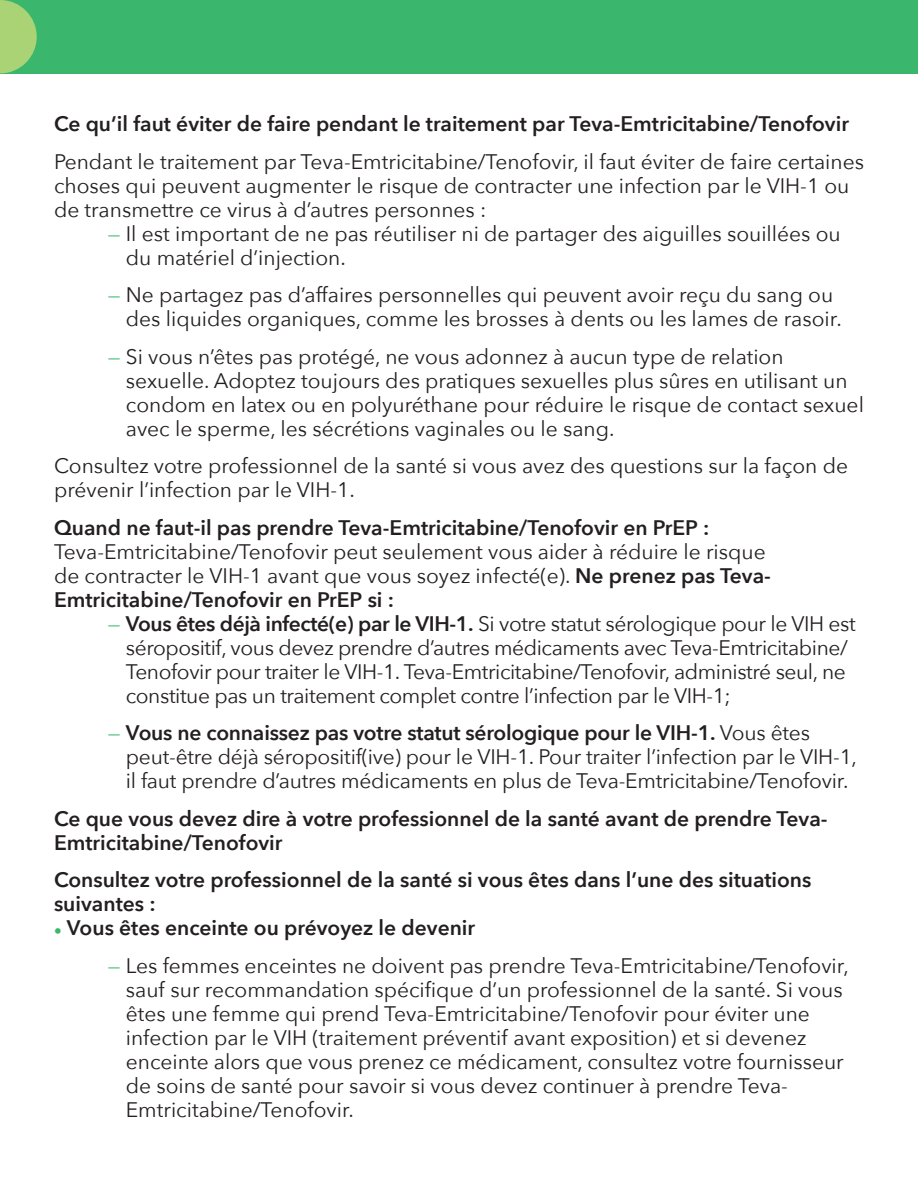
<style>
.page{position:relative;width:918px;height:1188px;background:#fff}
.page>*{position:absolute;margin:0;border:0;box-sizing:border-box;transform-origin:0 0}
.t1{font:21px/24px "Avenir Next";color:#231f20}
.t2{font:600 21px/24px "Avenir Next";color:#231f20}
.t3{font:21px/24px "Avenir Next";letter-spacing:-.02em;color:#231f20}
.s1{color:#3ab76c}
.s2{font-weight:600}
.s3{font-weight:800;color:#3ab76c}
</style>
<div class="page">
<div style="left:0;top:0;width:918px;height:73px;background:#3ab76c"></div>
<svg style="left:0;top:0;width:37px;height:73px"></svg>
<p class="t2" style="left:54px;top:111px;width:797px">Ce qu’il faut éviter de faire pendant le traitement par Teva-Emtricitabine/Tenofovir</p>
<p class="t1" style="left:54px;top:148px;width:812px">Pendant le traitement par Teva-Emtricitabine/Tenofovir, il faut éviter de faire certaines choses qui peuvent augmenter le risque de contracter une infection par le VIH-1 ou de transmettre ce virus à d’autres personnes :</p>
<p class="t1" style="left:126px;top:220px;width:717px;text-indent:-18px"><span class="s1">—</span> Il est important de ne pas réutiliser ni de partager des aiguilles souillées ou du matériel d’injection.</p>
<p class="t1" style="left:126px;top:282px;width:717px;text-indent:-18px"><span class="s1">—</span> Ne partagez pas d’affaires personnelles qui peuvent avoir reçu du sang ou des liquides organiques, comme les brosses à dents ou les lames de rasoir.</p>
<p class="t1" style="left:126px;top:343px;width:740px;text-indent:-18px"><span class="s1">—</span> Si vous n’êtes pas protégé, ne vous adonnez à aucun type de relation sexuelle. Adoptez toujours des pratiques sexuelles plus sûres en utilisant un condom en latex ou en polyuréthane pour réduire le risque de contact sexuel avec le sperme, les sécrétions vaginales ou le sang.</p>
<p class="t1" style="left:54px;top:453px;width:796px">Consultez votre professionnel de la santé si vous avez des questions sur la façon de prévenir l’infection par le VIH-1.</p>
<p class="t2" style="left:54px;top:515px;width:657px">Quand ne faut-il pas prendre Teva-Emtricitabine/Tenofovir en PrEP :</p>
<p class="t1" style="left:54px;top:539px;width:719px">Teva-Emtricitabine/Tenofovir peut seulement vous aider à réduire le risque de contracter le VIH-1 avant que vous soyez infecté(e). <span class="s2">Ne prenez pas Teva-<br>Emtricitabine/Tenofovir en PrEP si :</span></p>
<p class="t3" style="left:126px;top:611px;width:731px;text-indent:-18px"><span class="s1">—</span> <span class="s2">Vous êtes déjà infecté(e) par le VIH-1.</span> Si votre statut sérologique pour le VIH est séropositif, vous devez prendre d’autres médicaments avec Teva-Emtricitabine/ Tenofovir pour traiter le VIH-1. Teva-Emtricitabine/Tenofovir, administré seul, ne constitue pas un traitement complet contre l’infection par le VIH-1;</p>
<p class="t1" style="left:126px;top:720px;width:733px;text-indent:-18px"><span class="s1">—</span> <span class="s2">Vous ne connaissez pas votre statut sérologique pour le VIH-1.</span> Vous êtes peut-être déjà séropositif(ive) pour le VIH-1. Pour traiter l’infection par le VIH-1, il faut prendre d’autres médicaments en plus de Teva-Emtricitabine/Tenofovir.</p>
<p class="t2" style="left:54px;top:806px;width:775px">Ce que vous devez dire à votre professionnel de la santé avant de prendre Teva-<br>Emtricitabine/Tenofovir</p>
<p class="t2" style="left:54px;top:867px;width:759px">Consultez votre professionnel de la santé si vous êtes dans l’une des situations suivantes :<br><span class="s3">·</span> Vous êtes enceinte ou prévoyez le devenir</p>
<p class="t1" style="left:126px;top:953px;width:725px;text-indent:-18px"><span class="s1">—</span> Les femmes enceintes ne doivent pas prendre Teva-Emtricitabine/Tenofovir, sauf sur recommandation spécifique d’un professionnel de la santé. Si vous êtes une femme qui prend Teva-Emtricitabine/Tenofovir pour éviter une infection par le VIH (traitement préventif avant exposition) et si devenez enceinte alors que vous prenez ce médicament, consultez votre fournisseur de soins de santé pour savoir si vous devez continuer à prendre Teva-Emtricitabine/Tenofovir.</p>
</div>
